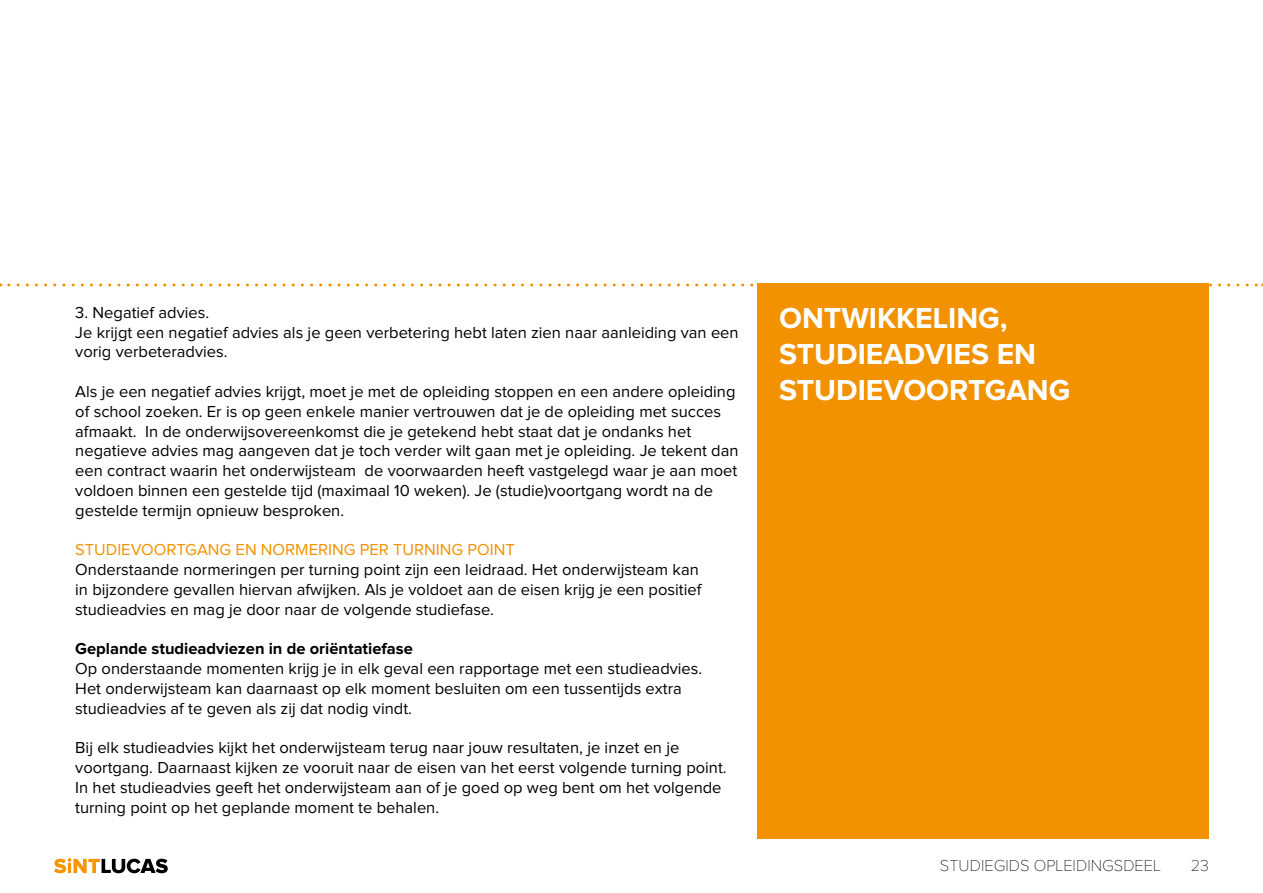
<style>
.page{position:relative;width:1263px;height:893px;background:#fff}
.page>*{position:absolute;margin:0;border:0;box-sizing:border-box;transform-origin:0 0}
.t1{font:700 30px/36px "Proxima Nova";color:#fff}
.t2{font:16.5px/19.8px "Proxima Nova";color:#000}
.t3{font:16.5px "Proxima Nova";color:#f39200}
.t4{font:700 16.5px "Proxima Nova";color:#000}
.t5{font:100 16.5px "Proxima Nova";color:#000}
</style>
<div class="page">
<svg style="left:54px;top:858px;width:114px;height:15px"></svg>
<svg style="left:9px;top:283px;width:1254px;height:3px"></svg>
<div style="left:758px;top:283px;width:451px;height:556px;background:#f39200"></div>
<p class="t2" style="left:75px;top:303px;width:665px">3. Negatief advies.<br>Je krijgt een negatief advies als je geen verbetering hebt laten zien naar aanleiding van een vorig verbeteradvies.</p>
<p class="t2" style="left:75px;top:382px;width:665px">Als je een negatief advies krijgt, moet je met de opleiding stoppen en een andere opleiding of school zoeken. Er is op geen enkele manier vertrouwen dat je de opleiding met succes afmaakt. In de onderwijsovereenkomst die je getekend hebt staat dat je ondanks het negatieve advies mag aangeven dat je toch verder wilt gaan met je opleiding. Je tekent dan een contract waarin het onderwijsteam de voorwaarden heeft vastgelegd waar je aan moet voldoen binnen een gestelde tijd (maximaal 10 weken). Je (studie)voortgang wordt na de gestelde termijn opnieuw besproken.</p>
<p class="t3" style="left:75px;top:542px;width:441px">STUDIEVOORTGANG EN NORMERING PER TURNING POINT</p>
<p class="t2" style="left:75px;top:560px;width:628px">Onderstaande normeringen per turning point zijn een leidraad. Het onderwijsteam kan in bijzondere gevallen hiervan afwijken. Als je voldoet aan de eisen krijg je een positief studieadvies en mag je door naar de volgende studiefase.</p>
<p class="t4" style="left:75px;top:641px;width:339px">Geplande studieadviezen in de oriëntatiefase</p>
<p class="t2" style="left:75px;top:659px;width:629px">Op onderstaande momenten krijg je in elk geval een rapportage met een studieadvies.<br>Het onderwijsteam kan daarnaast op elk moment besluiten om een tussentijds extra studieadvies af te geven als zij dat nodig vindt.</p>
<p class="t2" style="left:75px;top:739px;width:653px">Bij elk studieadvies kijkt het onderwijsteam terug naar jouw resultaten, je inzet en je voortgang. Daarnaast kijken ze vooruit naar de eisen van het eerst volgende turning point.<br>In het studieadvies geeft het onderwijsteam aan of je goed op weg bent om het volgende turning point op het geplande moment te behalen.</p>
<h1 class="t1" style="left:779px;top:302px;width:293px">ONTWIKKELING,<br>STUDIEADVIES EN<br>STUDIEVOORTGANG</h1>
<p class="t5" style="left:940px;top:858px;width:222px">STUDIEGIDS OPLEIDINGSDEEL</p>
<p class="t5" style="left:1191px;top:858px;width:20px">23</p>
</div>
